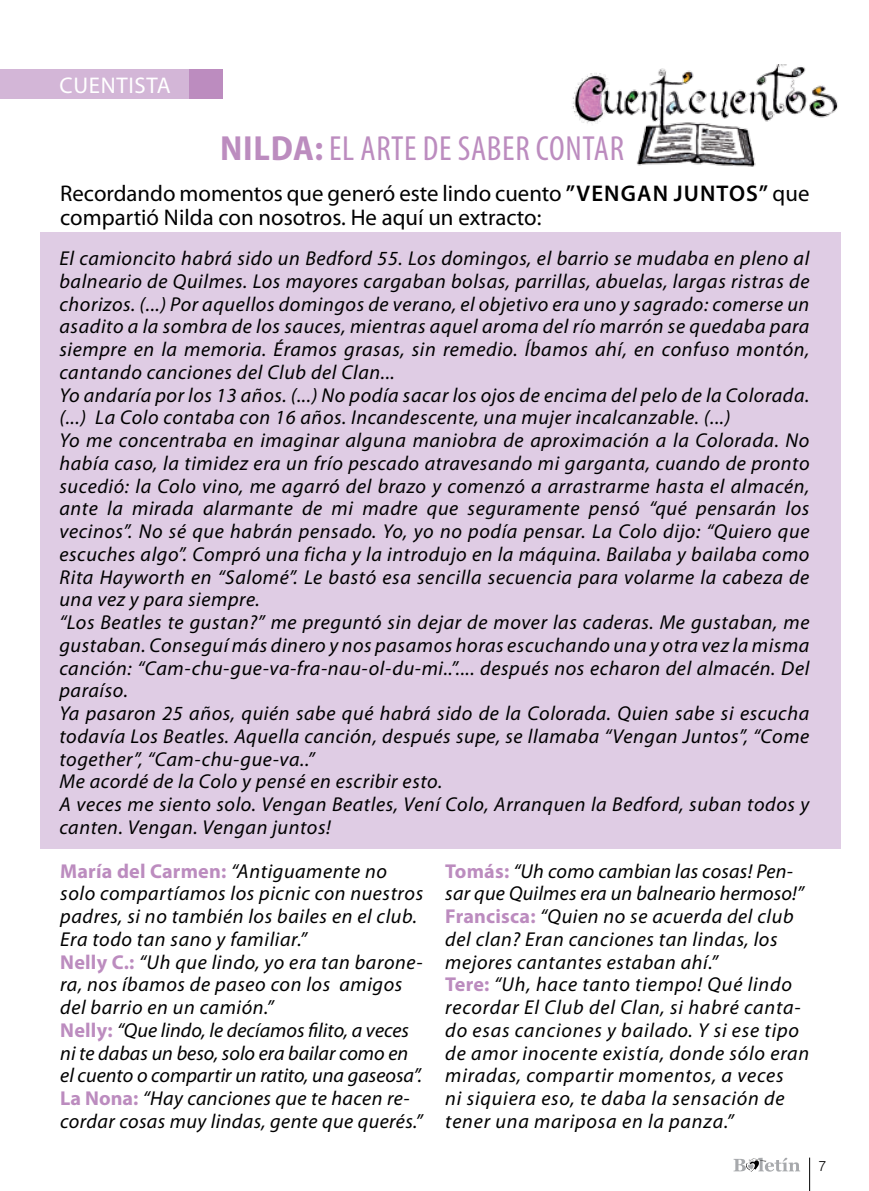
<style>
.page{position:relative;width:869px;height:1191px;background:#fff}
.page>*{position:absolute;margin:0;border:0;box-sizing:border-box;transform-origin:0 0}
.t1{font:condensed 35px "Myriad Pro";letter-spacing:.02em;color:#bc8cbf}
.t2{font:22.75px "Myriad Pro";color:#000}
.t3{font:22.75px "Myriad Pro";color:#fff}
.t4{font:600 22.75px "Myriad Pro";color:#000}
.t5{font:italic 20.12px/22.8px "Myriad Pro";letter-spacing:.03em;color:#000}
.t6{font:300 14px "Helvetica";color:#000}
.s1{font-weight:700;font-stretch:semi-condensed}
.s2{font-weight:600}
.s3{font-weight:700;font-style:normal;color:#bc8cbf}
</style>
<div class="page">
<hr style="left:809px;top:1157px;width:1px;height:34px;background:#000">
<svg style="left:733px;top:1157px;width:66px;height:14px"></svg>
<div style="left:40px;top:232px;width:800px;height:617px;background:#dfcce4"></div>
<img style="left:572px;top:64px;width:266px;height:103px">
<div style="left:0;top:69px;width:189px;height:30px;background:#d3b6d7"></div>
<div style="left:189px;top:69px;width:33px;height:30px;background:#bc8cbf"></div>
<p class="t3" style="left:60px;top:71px;width:14px">CUENTISTA</p>
<h1 class="t1" style="left:220px;top:130px;width:405px"><span class="s1">NILDA:</span> EL ARTE DE SABER CONTAR</h1>
<p class="t2" style="left:60px;top:179px;width:547px">Recordando momentos que generó este lindo cuento <span class="s2">”VENGAN</span></p>
<p class="t4" style="left:673px;top:178px;width:15px">JUNTOS</p>
<p class="t2" style="left:758px;top:179px;width:52px"><span class="s2">”</span> que</p>
<p class="t2" style="left:60px;top:203px;width:482px">compartió N ilda con nosotros. He aquí un extracto:</p>
<p class="t5" style="left:59px;top:247px;width:751px">El camioncito habrá sido un Bedford 55. Los domingos, el barrio se mudaba en pleno al balneario de Quilmes. Los mayores cargaban bolsas, parrillas, abuelas, largas ristras de chorizos. (...) Por aquellos domingos de verano, el objetivo era uno y sagrado: comerse un asadito a la sombra de los sauces, mientras aquel aroma del río marrón se quedaba para siempre en la memoria. Éramos grasas, sin remedio. Íbamos ahí, en confuso montón, cantando canciones del Club del Clan...<br>Yo andaría por los 13 años. (...) No podía sacar los ojos de encima del pelo de la Colorada. (...) La Colo contaba con 16 años. Incandescente, una mujer incalcanzable. (...)<br>Yo me concentraba en imaginar alguna maniobra de aproximación a la Colorada. No había caso, la timidez era un frío pescado atravesando mi garganta, cuando de pronto sucedió: la Colo vino, me agarró del brazo y comenzó a arrastrarme hasta el almacén, ante la mirada alarmante de mi madre que seguramente pensó “qué pensarán los vecinos”. No sé que habrán pensado. Yo, yo no podía pensar. La Colo dijo: “Quiero que escuches algo”. Compró una ficha y la introdujo en la máquina. Bailaba y bailaba como Rita Hayworth en “Salomé”. Le bastó esa sencilla secuencia para volarme la cabeza de una vez y para siempre.<br>“Los Beatles te gustan?” me preguntó sin dejar de mover las caderas. Me gustaban, me gustaban. Conseguí más dinero y nos pasamos horas escuchando una y otra vez la misma canción: “Cam-chu-gue-va-fra-nau-ol-du-mi..”.... después nos echaron del almacén. Del paraíso.<br>Ya pasaron 25 años, quién sabe qué habrá sido de la Colorada. Quien sabe si escucha todavía Los Beatles. Aquella canción, después supe, se llamaba “Vengan Juntos”, “Come together”, “Cam-chu-gue-va..”<br>Me acordé de la Colo y pensé en escribir esto.<br>A veces me siento solo. Vengan Beatles, Vení Colo, Arranquen la Bedford, suban todos y canten. Vengan. Vengan juntos!</p>
<p class="t5" style="left:60px;top:860px;width:364px"><span class="s3">María del Carmen:</span> “Antiguamente no solo compartíamos los picnic con nuestros padres, si no también los bailes en el club.<br>Era todo tan sano y familiar.”<br><span class="s3">Nelly C.:</span> “Uh que lindo, yo era tan barone&shy;ra, nos íbamos de paseo con los amigos del barrio en un camión.”<br><span class="s3">Nelly:</span> “Que lindo, le decíamos filito, a veces ni te dabas un beso, solo era bailar como en el cuento o compartir un ratito, una gaseosa”.<br><span class="s3">La Nona:</span> “Hay canciones que te hacen re&shy;cordar cosas muy lindas, gente que querés.”</p>
<p class="t5" style="left:445px;top:860px;width:365px"><span class="s3">Tomás:</span> “Uh como cambian las cosas! Pen&shy;sar que Quilmes era un balneario hermoso!” <span class="s3">Francisca:</span> “Quien no se acuerda del club del clan? Eran canciones tan lindas, los mejores cantantes estaban ahí.”<br><span class="s3">Tere:</span> “Uh, hace tanto tiempo! Qué lindo recordar El Club del Clan, si habré canta&shy;do esas canciones y bailado. Y si ese tipo de amor inocente existía, donde sólo eran miradas, compartir momentos, a veces<br>ni siquiera eso, te daba la sensación de tener una mariposa en la panza.”</p>
<p class="t6" style="left:818px;top:1157px;width:9px">7</p>
</div>
